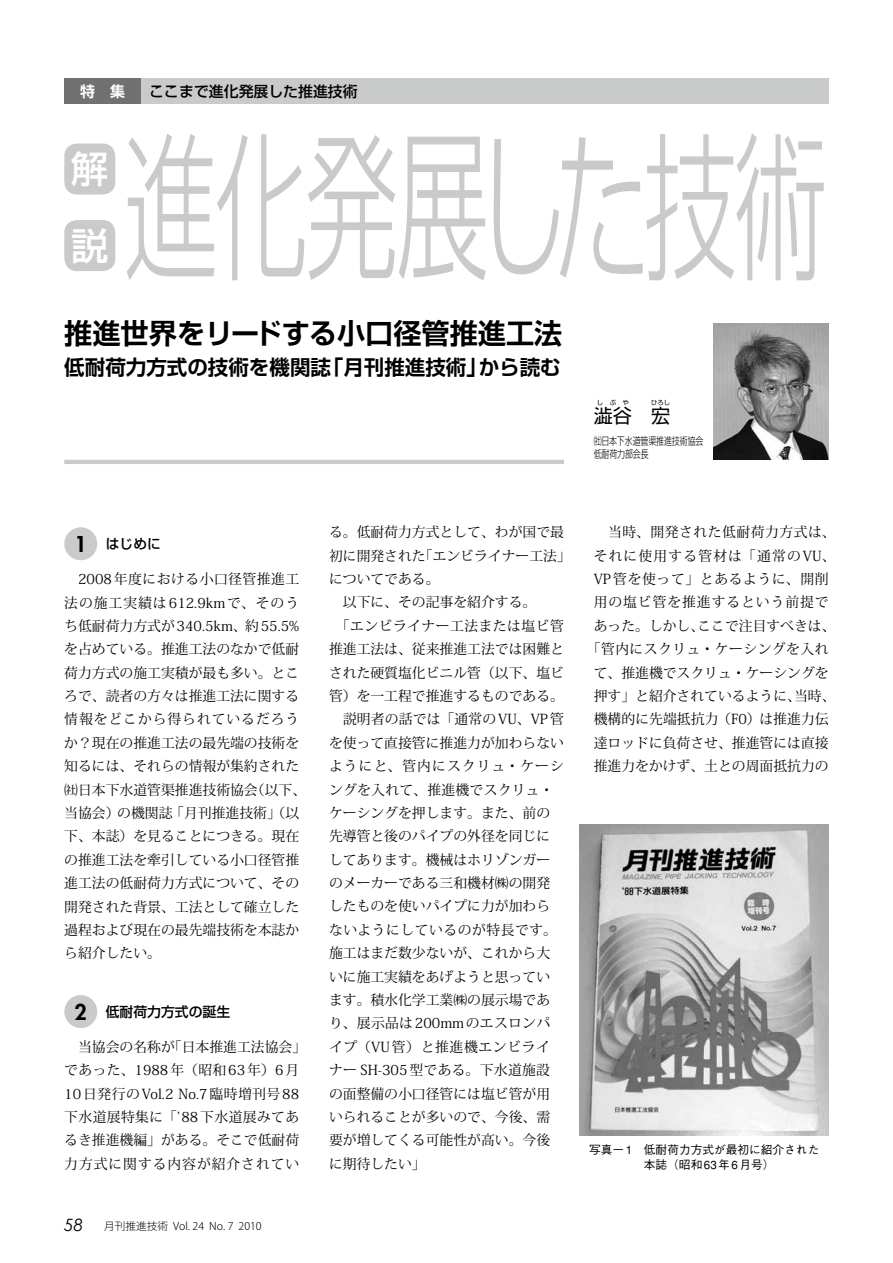
<style>
.page{position:relative;width:893px;height:1263px;background:#fff}
.page>*{position:absolute;margin:0;border:0;box-sizing:border-box;transform-origin:0 0}
.t1{font:300 159.45px "Shin Go Pro";letter-spacing:-.04em;color:#c9caca;scale:.59 1}
.t2{font:500 37.2px/76.5px "Shin Go Pro";color:#fff}
.t3{font:700 28.2px "Shin Go De";color:#000}
.t4{font:700 20.55px "Shin Go De";color:#000}
.t5{font:19.2px "Shin Go Pro";color:#000}
.t6{font:500 14.85px "Shin Go Pro";color:#000}
.t7{font:700 14.85px "Shin Go De";color:#fff}
.t8{font:13.8px/23.4px "Koz Min Pr 6 N";color:#000}
.t9{font:13.8px/23.4px "Koz Min Pr 6 N";letter-spacing:.025em;color:#000}
.t10{font:500 13.8px "Shin Go Pro";color:#000}
.t11{font:500 11.7px/14.9px "Gothic BBB";color:#000;text-align:center}
.t12{font:300 10.65px "Koz Go Pr 6 N";color:#000}
.t13{font:300 10.65px/12.8px "Shin Go Pro";letter-spacing:-.015em;color:#000;scale:.75 1}
.t14{font:6.45px "Shin Go Pro";letter-spacing:.5em;color:#000}
.s1{font-family:"Futura";font-weight:800;font-size:21.3px}
.s2{font-family:"Century Gothic";font-weight:400;font-style:italic;font-size:16.95px}
</style>
<div class="page">
<div style="left:64px;top:527px;width:33px;height:33px;background:#c9caca;border-radius:50%"></div>
<div style="left:64px;top:995px;width:33px;height:33px;background:#c9caca;border-radius:50%"></div>
<div style="left:64px;top:79px;width:765px;height:25px;background:#c9caca"></div>
<div style="left:64px;top:79px;width:77px;height:25px;background:#727171"></div>
<img style="left:714px;top:323px;width:115px;height:136px">
<hr style="left:64px;top:460px;width:500px;height:4px;background:#c9caca">
<div style="left:64px;top:144px;width:51px;height:51px;background:#c9caca;border-radius:13px"></div>
<div style="left:64px;top:220px;width:51px;height:51px;background:#c9caca;border-radius:13px"></div>
<img style="left:580px;top:824px;width:249px;height:311px">
<p class="t7" style="left:80px;top:82px;width:46px">特　集</p>
<p class="t6" style="left:149px;top:79px;width:210px">ここまで進化発展した推進技術</p>
<h2 class="t2" style="left:71px;top:126px;width:39px">解説</h2>
<h1 class="t1" style="left:124px;top:76px;width:1194px">進化発展した技術</h1>
<h3 class="t3" style="left:64px;top:314px;width:500px">推進世界をリードする小口径管推進工法</h3>
<h3 class="t4" style="left:64px;top:354px;width:498px">低耐荷力方式の技術を機関誌「月刊推進技術」から読む</h3>
<p class="t14" style="left:597px;top:397px;width:33px">しぶや</p>
<p class="t14" style="left:651px;top:397px;width:21px">ひろし</p>
<p class="t13" style="left:594px;top:433px;width:148px">㈳日本下水道管渠推進技術協会低耐荷力部会長</p>
<h3 class="t5" style="left:594px;top:400px;width:78px">澁谷 宏</h3>
<p class="t10" style="left:75px;top:532px;width:88px"><span class="s1">1</span> はじめに</p>
<p class="t8" style="left:64px;top:568px;width:243px">　2008年度における小口径管推進工法の施工実績は612.9kmで、そのうち低耐荷力方式が340.5km、約55.5%を占めている。推進工法のなかで低耐荷力方式の施工実積が最も多い。ところで、読者の方々は推進工法に関する情報をどこから得られているだろうか？現在の推進工法の最先端の技術を知るには、それらの情報が集約された㈳日本下水道管渠推進技術協会（以下、当協会）の機関誌「月刊推進技術」（以下、本誌）を見ることにつきる。現在の推進工法を牽引している小口径管推進工法の低耐荷力方式について、その開発された背景、工法として確立した過程および現在の最先端技術を本誌から紹介したい。</p>
<p class="t10" style="left:75px;top:1000px;width:157px"><span class="s1">2</span> 低耐荷力方式の誕生</p>
<p class="t9" style="left:64px;top:1035px;width:243px">　当協会の名称が「日本推進工法協会」であった、1988年（昭和63年）6月<br>10日発行のVol.2 No.7臨時増刊号88下水道展特集に「’88下水道展みてあるき推進機編」がある。そこで低耐荷力方式に関する内容が紹介されてい</p>
<p class="t12" style="left:64px;top:1220px;width:199px"><span class="s2">58</span> 月刊推進技術 Vol. 24 No. 7 2010</p>
<p class="t8" style="left:329px;top:521px;width:243px">る。低耐荷力方式として、わが国で最初に開発された「エンビライナー工法」についてである。<br>　以下に、その記事を紹介する。<br>　「エンビライナー工法または塩ビ管推進工法は、従来推進工法では困難とされた硬質塩化ビニル管（以下、塩ビ管）を一工程で推進するものである。　説明者の話では「通常のVU、VP管を使って直接管に推進力が加わらないようにと、管内にスクリュ・ケーシングを入れて、推進機でスクリュ・<br>ケーシングを押します。また、前の<br>先導管と後のパイプの外径を同じに<br>してあります。機械はホリゾンガー<br>のメーカーである三和機材㈱の開発<br>したものを使いパイプに力が加わら<br>ないようにしているのが特長です。施工はまだ数少ないが、これから大<br>いに施工実績をあげようと思ってい<br>ます。積水化学工業㈱の展示場であ<br>り、展示品は200mmのエスロンパ<br>イプ（VU管）と推進機エンビライ<br>ナー SH-305型である。下水道施設<br>の面整備の小口径管には塩ビ管が用<br>いられることが多いので、今後、需<br>要が増してくる可能性が高い。今後<br>に期待したい」</p>
<p class="t8" style="left:587px;top:521px;width:250px;text-align:center">　当時、開発された低耐荷力方式は、それに使用する管材は「通常のVU、<br>VP管を使って」とあるように、開削用の塩ビ管を推進するという前提であった。しかし、ここで注目すべきは、「管内にスクリュ・ケーシングを入れて、推進機でスクリュ・ケーシングを押す」と紹介されているように、当時、機構的に先端抵抗力（F0）は推進力伝達ロッドに負荷させ、推進管には直接推進力をかけず、土との周面抵抗力の</p>
<p class="t11" style="left:589px;top:1143px;width:232px">写真− 1　低耐荷力方式が最初に紹介された　本誌（昭和 63年 6月号）</p>
</div>
